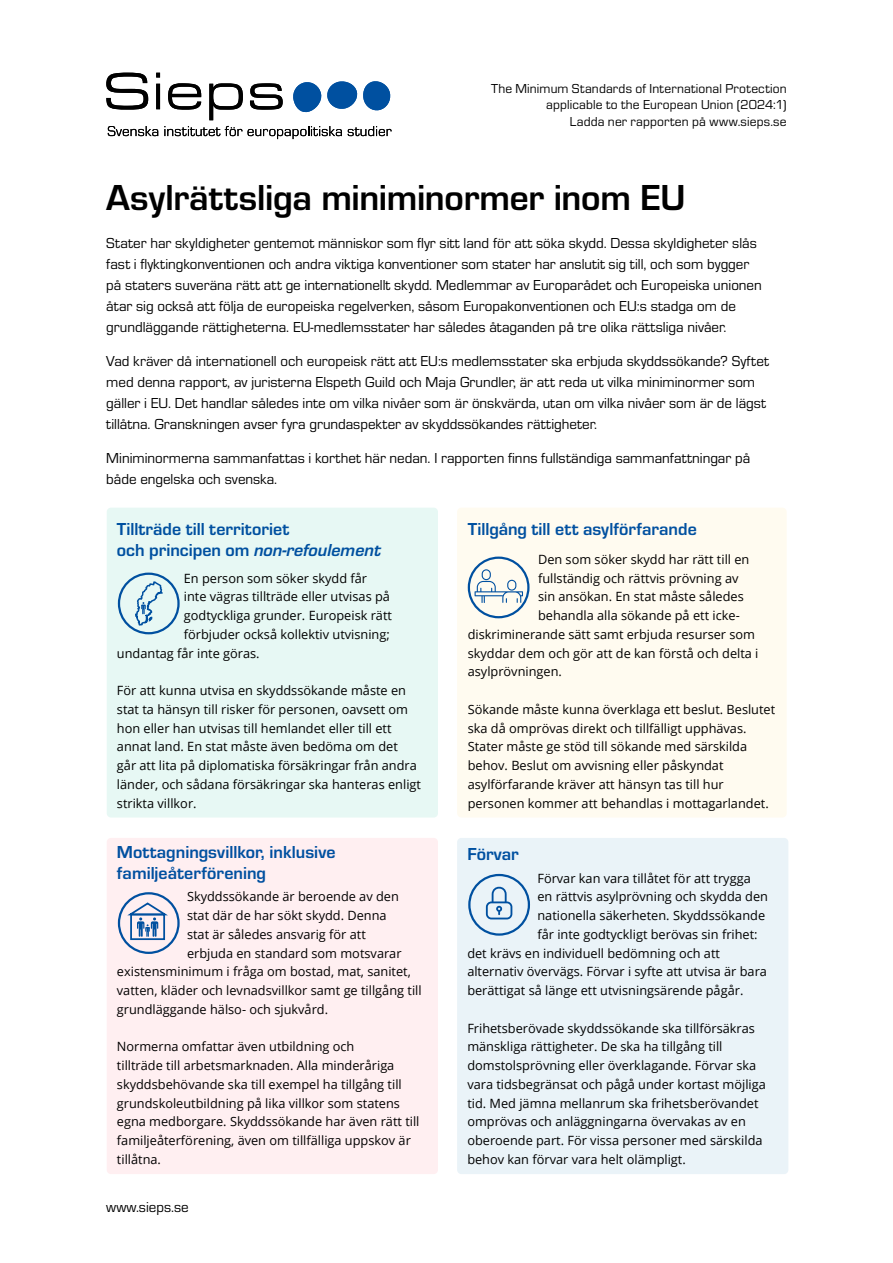
<style>
.page{position:relative;width:893px;height:1263px;background:#fff}
.page>*{position:absolute;margin:0;border:0;box-sizing:border-box;transform-origin:0 0}
._4_SIE_Framsida_Rubrik{font:700 37.5px "Eurostile";letter-spacing:-.01em;color:#000}
._3_SIE_Rubrik_1_onumrerad{font:700 18px/21px "Eurostile";color:#0050a0}
._4_SIE_Sammanfattning_Text{font:15px/21px "Eurostile";color:#000}
._10_SIE_Datum_och_kod{font:13.5px/16.5px "Eurostile";letter-spacing:.01em;color:#000;text-align:right}
._6_SIE_Fakta_text{font:12.75px/18.8px "Open Sans";color:#000}
.s1{font-style:italic}
</style>
<div class="page">
<svg style="left:108px;top:126px;width:50px;height:10px"></svg>
<svg style="left:164px;top:126px;width:178px;height:13px"></svg>
<svg style="left:348px;top:126px;width:44px;height:10px"></svg>
<svg style="left:106px;top:73px;width:42px;height:37px"></svg>
<hr style="left:156px;top:84px;width:4px;height:25px;background:#000">
<svg style="left:156px;top:73px;width:4px;height:4px"></svg>
<svg style="left:168px;top:83px;width:33px;height:27px"></svg>
<svg style="left:209px;top:83px;width:34px;height:37px"></svg>
<svg style="left:250px;top:83px;width:33px;height:27px"></svg>
<svg style="left:293px;top:81px;width:98px;height:32px"></svg>
<div style="left:107px;top:508px;width:331px;height:309px;background:#e7f8f4;border-radius:4px"></div>
<div style="left:107px;top:838px;width:331px;height:336px;background:#ffeff1;border-radius:4px"></div>
<div style="left:457px;top:838px;width:331px;height:336px;background:#eaf3f8;border-radius:4px"></div>
<div style="left:457px;top:508px;width:330px;height:309px;background:#fffbf0;border-radius:4px"></div>
<svg style="left:135px;top:581px;width:28px;height:45px"></svg>
<div style="left:118px;top:573px;width:62px;height:61px;border:2px solid #0050a0;border-radius:50%"></div>
<div style="left:468px;top:556px;width:61px;height:62px;border:2px solid #0050a0;border-radius:50%"></div>
<svg style="left:475px;top:569px;width:48px;height:34px"></svg>
<div style="left:118px;top:892px;width:62px;height:62px;border:2px solid #0050a0;border-radius:50%"></div>
<div style="left:130px;top:914px;width:35px;height:26px;border:2px solid #0050a0"></div>
<svg style="left:124px;top:901px;width:47px;height:36px"></svg>
<div style="left:468px;top:874px;width:62px;height:62px;border:2px solid #0050a0;border-radius:50%"></div>
<svg style="left:486px;top:886px;width:26px;height:33px"></svg>
<p class="_10_SIE_Datum_och_kod" style="left:491px;top:79px;width:297px">The Minimum Standards of International Protection applicable to the European Union (2024:1)</p>
<p class="_10_SIE_Datum_och_kod" style="left:570px;top:112px;width:218px">Ladda ner rapporten på www.sieps.se</p>
<h1 class="_4_SIE_Framsida_Rubrik" style="left:106px;top:171px;width:581px">Asylrättsliga miniminormer inom EU</h1>
<p class="_4_SIE_Sammanfattning_Text" style="left:106px;top:232px;width:657px">Stater har skyldigheter gentemot människor som flyr sitt land för att söka skydd. Dessa skyldigheter slås fast i flyktingkonventionen och andra viktiga konventioner som stater har anslutit sig till, och som bygger på staters suveräna rätt att ge internationellt skydd. Medlemmar av Europarådet och Europeiska unionen åtar sig också att följa de europeiska regelverken, såsom Europakonventionen och EU:s stadga om de grundläggande rättigheterna. EU-medlemsstater har således åtaganden på tre olika rättsliga nivåer.</p>
<p class="_4_SIE_Sammanfattning_Text" style="left:106px;top:350px;width:664px">Vad kräver då internationell och europeisk rätt att EU:s medlemsstater ska erbjuda skyddssökande? Syftet med denna rapport, av juristerna Elspeth Guild och Maja Grundler, är att reda ut vilka miniminormer som gäller i EU. Det handlar således inte om vilka nivåer som är önskvärda, utan om vilka nivåer som är de lägst tillåtna. Granskningen avser fyra grundaspekter av skyddssökandes rättigheter.</p>
<p class="_4_SIE_Sammanfattning_Text" style="left:106px;top:446px;width:645px">Miniminormerna sammanfattas i korthet här nedan. I rapporten finns fullständiga sammanfattningar på både engelska och svenska.</p>
<h2 class="_3_SIE_Rubrik_1_onumrerad" style="left:117px;top:518px;width:265px">Tillträde till territoriet<br>och principen om <span class="s1">non-refoulement</span></h2>
<p class="_6_SIE_Fakta_text" style="left:184px;top:568px;width:185px">En person som söker skydd får</p>
<p class="_6_SIE_Fakta_text" style="left:184px;top:587px;width:208px">inte vägras tillträde eller utvisas på</p>
<p class="_6_SIE_Fakta_text" style="left:184px;top:606px;width:210px">godtyckliga grunder. Europeisk rätt</p>
<p class="_6_SIE_Fakta_text" style="left:184px;top:625px;width:207px">förbjuder också kollektiv utvisning;</p>
<p class="_6_SIE_Fakta_text" style="left:117px;top:643px;width:144px">undantag får inte göras.</p>
<p class="_6_SIE_Fakta_text" style="left:117px;top:681px;width:306px">För att kunna utvisa en skyddssökande måste en stat ta hänsyn till risker för personen, oavsett om hon eller han utvisas till hemlandet eller till ett annat land. En stat måste även bedöma om det<br>går att lita på diplomatiska försäkringar från andra länder, och sådana försäkringar ska hanteras enligt strikta villkor.</p>
<h2 class="_3_SIE_Rubrik_1_onumrerad" style="left:117px;top:841px;width:220px">Mottagningsvillkor, inklusive familjeåterförening</h2>
<p class="_6_SIE_Fakta_text" style="left:187px;top:887px;width:213px">Skyddssökande är beroende av den</p>
<p class="_6_SIE_Fakta_text" style="left:187px;top:906px;width:201px">stat där de har sökt skydd. Denna</p>
<p class="_6_SIE_Fakta_text" style="left:187px;top:925px;width:180px">stat är således ansvarig för att</p>
<p class="_6_SIE_Fakta_text" style="left:187px;top:943px;width:216px">erbjuda en standard som motsvarar</p>
<p class="_6_SIE_Fakta_text" style="left:117px;top:962px;width:295px">existensminimum i fråga om bostad, mat, sanitet,</p>
<p class="_6_SIE_Fakta_text" style="left:117px;top:981px;width:306px">vatten, kläder och levnadsvillkor samt ge tillgång till</p>
<p class="_6_SIE_Fakta_text" style="left:117px;top:1000px;width:213px">grundläggande hälso- och sjukvård.</p>
<p class="_6_SIE_Fakta_text" style="left:117px;top:1037px;width:304px">Normerna omfattar även utbildning och<br>tillträde till arbetsmarknaden. Alla minderåriga skyddsbehövande ska till exempel ha tillgång till grundskoleutbildning på lika villkor som statens egna medborgare. Skyddssökande har även rätt till familjeåterförening, även om tillfälliga uppskov är tillåtna.</p>
<h2 class="_3_SIE_Rubrik_1_onumrerad" style="left:468px;top:518px;width:231px">Tillgång till ett asylförfarande</h2>
<p class="_6_SIE_Fakta_text" style="left:538px;top:550px;width:213px">Den som söker skydd har rätt till en</p>
<p class="_6_SIE_Fakta_text" style="left:538px;top:568px;width:202px">fullständig och rättvis prövning av</p>
<p class="_6_SIE_Fakta_text" style="left:538px;top:587px;width:207px">sin ansökan. En stat måste således</p>
<p class="_6_SIE_Fakta_text" style="left:538px;top:606px;width:203px">behandla alla sökande på ett icke-</p>
<p class="_6_SIE_Fakta_text" style="left:468px;top:625px;width:289px">diskriminerande sätt samt erbjuda resurser som</p>
<p class="_6_SIE_Fakta_text" style="left:468px;top:643px;width:292px">skyddar dem och gör att de kan förstå och delta i</p>
<p class="_6_SIE_Fakta_text" style="left:468px;top:662px;width:96px">asylprövningen.</p>
<p class="_6_SIE_Fakta_text" style="left:468px;top:700px;width:309px">Sökande måste kunna överklaga ett beslut. Beslutet ska då omprövas direkt och tillfälligt upphävas.<br>Stater måste ge stöd till sökande med särskilda behov. Beslut om avvisning eller påskyndat asylförfarande kräver att hänsyn tas till hur personen kommer att behandlas i mottagarlandet.</p>
<h2 class="_3_SIE_Rubrik_1_onumrerad" style="left:467px;top:843px;width:53px">Förvar</h2>
<p class="_6_SIE_Fakta_text" style="left:537px;top:868px;width:215px">Förvar kan vara tillåtet för att trygga</p>
<p class="_6_SIE_Fakta_text" style="left:537px;top:887px;width:232px">en rättvis asylprövning och skydda den</p>
<p class="_6_SIE_Fakta_text" style="left:537px;top:906px;width:229px">nationella säkerheten. Skyddssökande</p>
<p class="_6_SIE_Fakta_text" style="left:537px;top:925px;width:222px">får inte godtyckligt berövas sin frihet:</p>
<p class="_6_SIE_Fakta_text" style="left:467px;top:943px;width:254px">det krävs en individuell bedömning och att</p>
<p class="_6_SIE_Fakta_text" style="left:467px;top:962px;width:301px">alternativ övervägs. Förvar i syfte att utvisa är bara</p>
<p class="_6_SIE_Fakta_text" style="left:467px;top:981px;width:278px">berättigat så länge ett utvisningsärende pågår.</p>
<p class="_6_SIE_Fakta_text" style="left:467px;top:1018px;width:300px">Frihetsberövade skyddssökande ska tillförsäkras mänskliga rättigheter. De ska ha tillgång till domstolsprövning eller överklagande. Förvar ska vara tidsbegränsat och pågå under kortast möjliga tid. Med jämna mellanrum ska frihetsberövandet omprövas och anläggningarna övervakas av en oberoende part. För vissa personer med särskilda behov kan förvar vara helt olämpligt.</p>
<p class="_4_SIE_Sammanfattning_Text" style="left:106px;top:1196px;width:84px">www.sieps.se</p>
</div>
